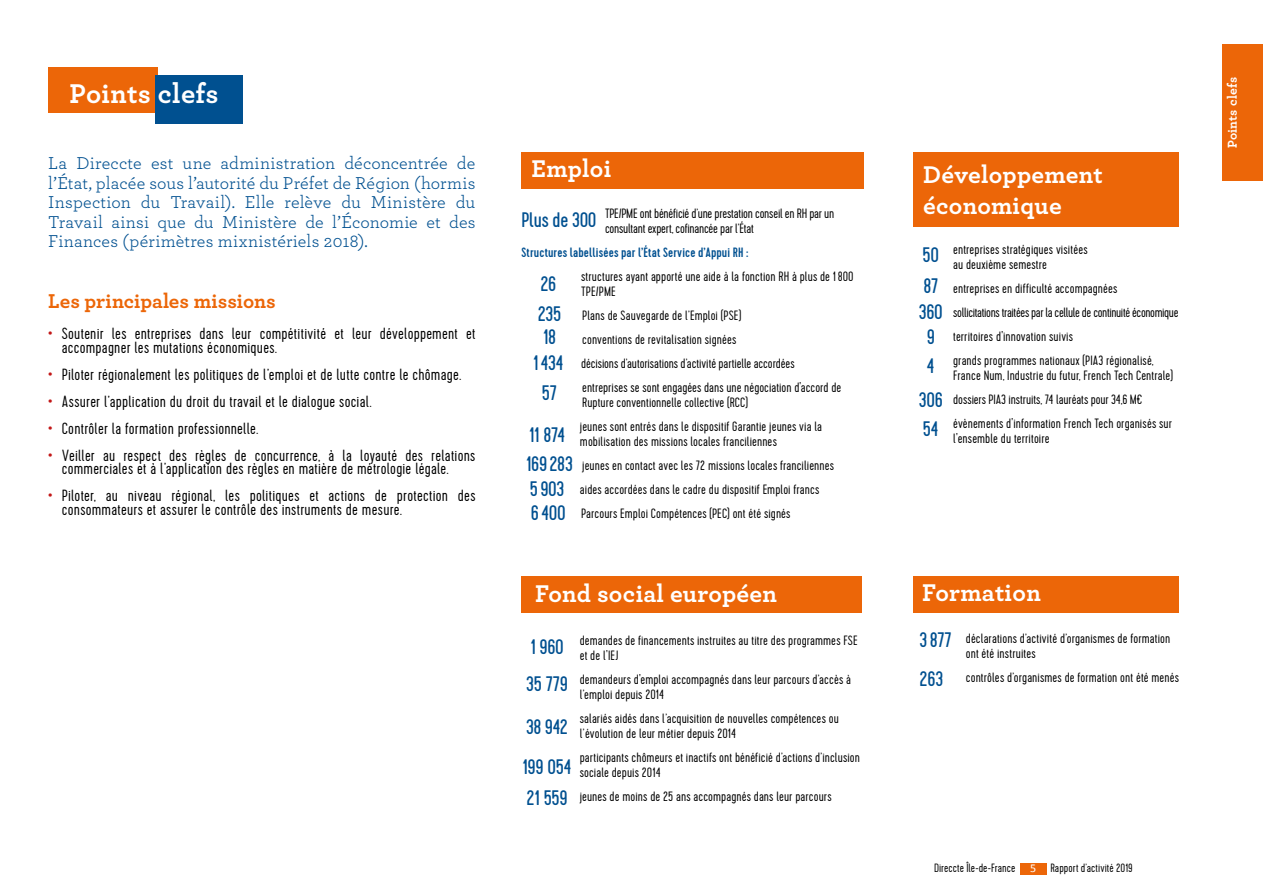
<style>
.page{position:relative;width:1263px;height:893px;background:#fff}
.page>*{position:absolute;margin:0;border:0;box-sizing:border-box;transform-origin:0 0}
.t1{font:700 28.5px "Archer Pro";letter-spacing:.01em;color:#fff}
.t2{font:700 25.35px/30.5px "Archer Pro";letter-spacing:.01em;color:#fff}
.t3{font:21px/24.8px "Cervo";letter-spacing:-.015em;color:#005090}
.t4{font:700 21px "Archer Pro";letter-spacing:-.005em;color:#ec6608}
.t5{font:18px/19.5px "Archer Pro";letter-spacing:.01em;color:#005090;text-align:justify}
.t6{font:300 16.2px/13.5px "Cervo";letter-spacing:.015em;color:#000}
.t7{font:300 13.5px/24px "Cervo";letter-spacing:.005em;color:#000}
.t8{font:300 13.5px/15px "Cervo";letter-spacing:-.015em;color:#000}
.t9{font:500 13.5px "Cervo";letter-spacing:.01em;color:#005090}
.t10{font:700 13.5px "Archer Pro";letter-spacing:.015em;color:#fff}
.t11{font:300 12px "Cervo";letter-spacing:.005em;color:#000}
.t12{font:12px "Calibri";color:#fff}
.s1{font-weight:500;color:#c21717}
</style>
<div class="page">
<div style="left:1020px;top:863px;width:26px;height:11px;background:#ec6608"></div>
<div style="left:1222px;top:45px;width:41px;height:136px;background:#ec6608"></div>
<div style="left:48px;top:68px;width:109px;height:45px;background:#ec6608"></div>
<div style="left:155px;top:75px;width:88px;height:49px;background:#005090"></div>
<div style="left:521px;top:152px;width:343px;height:36px;background:#ec6608"></div>
<div style="left:913px;top:152px;width:265px;height:75px;background:#ec6608"></div>
<div style="left:521px;top:576px;width:341px;height:37px;background:#ec6608"></div>
<div style="left:913px;top:576px;width:265px;height:36px;background:#ec6608"></div>
<h1 class="t1" style="left:70px;top:71px;width:151px">Points clefs</h1>
<p class="t5" style="left:48px;top:152px;width:429px">La Direccte est une administration déconcentrée de l’État, placée sous l’autorité du Préfet de Région (hormis Inspection du Travail). Elle relève du Ministère du Travail ainsi que du Ministère de l’Économie et des Finances (périmètres mixnistériels 2018).</p>
<h3 class="t4" style="left:48px;top:284px;width:229px">Les principales missions</h3>
<p class="t6" style="left:62px;top:327px;width:415px;text-indent:-13px"><span class="s1">•</span> Soutenir les entreprises dans leur compétitivité et leur développement et accompagner les mutations économiques.</p>
<p class="t6" style="left:48px;top:368px;width:414px"><span class="s1">•</span> Piloter régionalement les politiques de l’emploi et de lutte contre le chômage.</p>
<p class="t6" style="left:48px;top:395px;width:325px"><span class="s1">•</span> Assurer l’application du droit du travail et le dialogue social.</p>
<p class="t6" style="left:48px;top:422px;width:211px"><span class="s1">•</span> Contrôler la formation professionnelle.</p>
<p class="t6" style="left:62px;top:449px;width:415px;text-indent:-13px"><span class="s1">•</span> Veiller au respect des règles de concurrence, à la loyauté des relations commerciales et à l’application des règles en matière de métrologie légale.</p>
<p class="t6" style="left:62px;top:489px;width:415px;text-indent:-13px"><span class="s1">•</span> Piloter, au niveau régional, les politiques et actions de protection des consommateurs et assurer le contrôle des instruments de mesure.</p>
<h2 class="t2" style="left:531px;top:152px;width:81px">Emploi</h2>
<p class="t8" style="left:605px;top:206px;width:231px">TPE/PME ont bénéficié d’une prestation conseil en RH par un consultant expert, cofinancée par l’État</p>
<p class="t9" style="left:521px;top:244px;width:228px">Structures labellisées par l’État Service d’Appui RH :</p>
<p class="t7" style="left:581px;top:269px;width:274px;line-height:15px">structures ayant apporté une aide à la fonction RH à plus de 1800<br>TPE/PME</p>
<p class="t7" style="left:581px;top:304px;width:262px">Plans de Sauvegarde de l’Emploi (PSE)<br>conventions de revitalisation signées<br>décisions d’autorisations d’activité partielle accordées entreprises se sont engagées dans une négociation d'accord de</p>
<p class="t7" style="left:580px;top:391px;width:244px">Rupture conventionnelle collective (RCC)<br>jeunes sont entrés dans le dispositif Garantie jeunes via la</p>
<p class="t7" style="left:580px;top:430px;width:256px">mobilisation des missions locales franciliennes<br>jeunes en contact avec les 72 missions locales franciliennes aides accordées dans le cadre du dispositif Emploi francs Parcours Emploi Compétences (PEC) ont été signés</p>
<h3 class="t3" style="left:521px;top:208px;width:77px">Plus de 300</h3>
<h3 class="t3" style="left:538px;top:269px;width:25px;line-height:30.2px">26<br>235</h3>
<h3 class="t3" style="left:533px;top:325px;width:32px;line-height:25.2px;text-align:center">18<br>1434</h3>
<h3 class="t3" style="left:529px;top:372px;width:38px;line-height:42px;text-align:center">57<br>11 874</h3>
<h3 class="t3" style="left:526px;top:452px;width:48px">169283<br>5903<br>6400</h3>
<h2 class="t2" style="left:535px;top:576px;width:243px">Fond social européen</h2>
<h3 class="t3" style="left:530px;top:635px;width:35px">1 960</h3>
<h3 class="t3" style="left:526px;top:672px;width:43px">35 779</h3>
<h3 class="t3" style="left:523px;top:708px;width:50px;line-height:40px">38 942<br>199 054</h3>
<h3 class="t3" style="left:527px;top:786px;width:42px">21 559</h3>
<p class="t7" style="left:580px;top:634px;width:280px;line-height:15px">demandes de financements instruites au titre des programmes FSE et de l'IEJ</p>
<p class="t7" style="left:580px;top:673px;width:273px;line-height:15px">demandeurs d'emploi accompagnés dans leur parcours d’accès à l’emploi depuis 2014</p>
<p class="t7" style="left:580px;top:712px;width:261px;line-height:15px">salariés aidés dans l’acquisition de nouvelles compétences ou l’évolution de leur métier depuis 2014</p>
<p class="t7" style="left:580px;top:751px;width:282px;line-height:15px">participants chômeurs et inactifs ont bénéficié d’actions d’inclusion sociale depuis 2014</p>
<p class="t7" style="left:580px;top:785px;width:253px">jeunes de moins de 25 ans accompagnés dans leur parcours</p>
<h2 class="t2" style="left:923px;top:158px;width:181px">Développement économique</h2>
<h3 class="t3" style="left:923px;top:243px;width:18px">50</h3>
<h3 class="t3" style="left:923px;top:275px;width:17px">87</h3>
<h3 class="t3" style="left:919px;top:300px;width:26px;text-align:center">360<br>9</h3>
<h3 class="t3" style="left:919px;top:349px;width:26px;line-height:34px;text-align:center">4<br>306</h3>
<h3 class="t3" style="left:923px;top:417px;width:17px">54</h3>
<p class="t7" style="left:953px;top:242px;width:136px;line-height:15px">entreprises stratégiques visitées au deuxième semestre</p>
<p class="t7" style="left:953px;top:276px;width:227px">entreprises en difficulté accompagnées<br>sollicitations traitées par la cellule de continuité économique territoires d'innovation suivis<br>grands programmes nationaux (PIA3 régionalisé,</p>
<p class="t7" style="left:953px;top:363px;width:221px">France Num, Industrie du futur, French Tech Centrale) dossiers PIA3 instruits, 74 lauréats pour 34,6 M€ évènements d'information French Tech organisés sur</p>
<p class="t7" style="left:953px;top:426px;width:98px">l'ensemble du territoire</p>
<p class="t10" style="left:1221px;top:148px;width:73px;rotate:-90deg">Points clefs</p>
<h2 class="t2" style="left:922px;top:576px;width:120px">Formation</h2>
<h3 class="t3" style="left:919px;top:620px;width:34px;line-height:39px">3877<br>263</h3>
<p class="t7" style="left:966px;top:632px;width:206px;line-height:15px">déclarations d’activité d’organismes de formation ont été instruites</p>
<p class="t7" style="left:966px;top:666px;width:215px">contrôles d’organismes de formation ont été menés</p>
<p class="t11" style="left:934px;top:861px;width:83px">Direccte Île-de-France</p>
<p class="t11" style="left:1050px;top:861px;width:84px">Rapport d’activité 2019</p>
<p class="t12" style="left:1030px;top:861px;width:8px">5</p>
</div>
